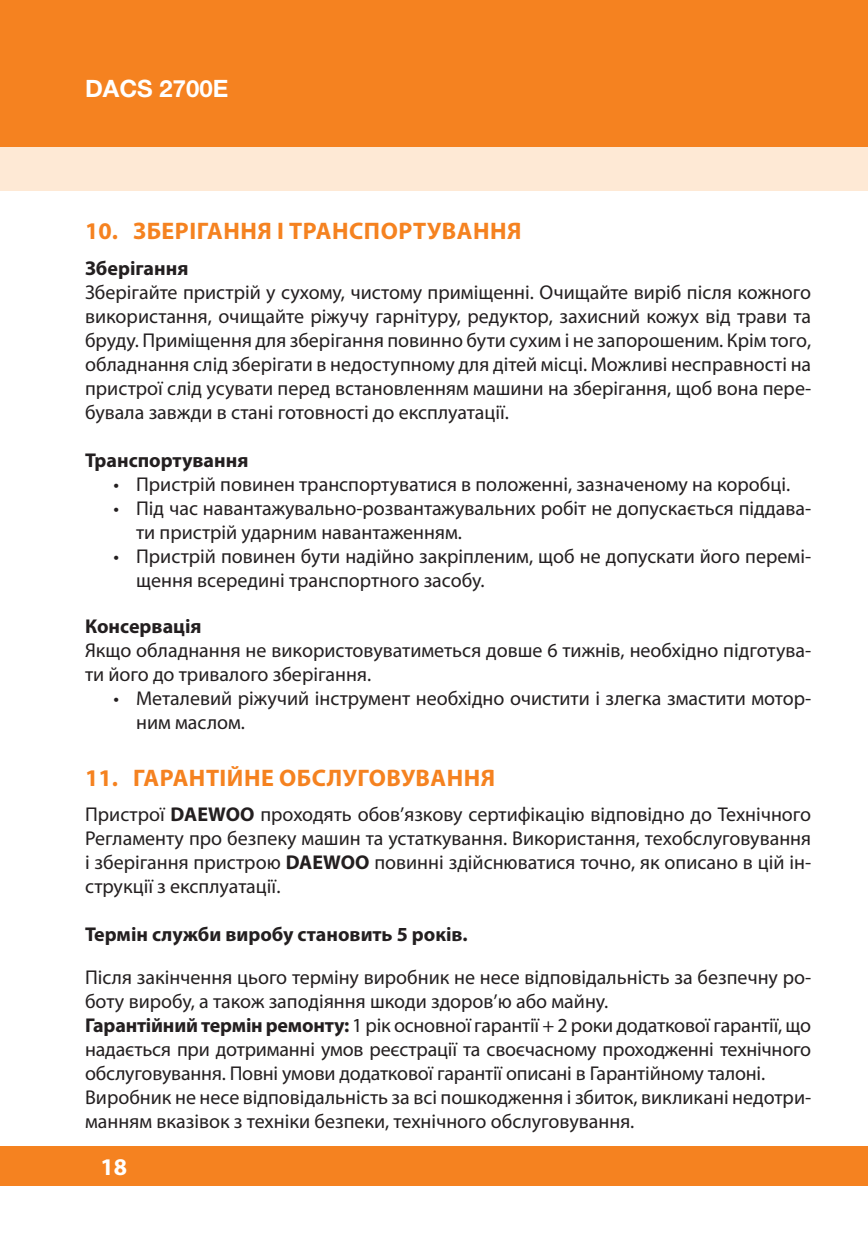
<style>
.page{position:relative;width:868px;height:1248px;background:#fff}
.page>*{position:absolute;margin:0;border:0;box-sizing:border-box;transform-origin:0 0}
.t1{font:700 24px "Myriad Pro";letter-spacing:.02em;color:#f58220}
.t2{font:700 24px "Helvetica Neue Cyr";color:#fff}
.t3{font:700 24px "Myriad Pro";color:#fff}
.t4{font:20px/24px "Myriad Pro";color:#231f20}
.t5{font:700 20px "Myriad Pro";color:#231f20}
.s1{font-weight:700}
</style>
<div class="page">
<div style="left:0;top:0;width:867px;height:147px;background:#f58220"></div>
<div style="left:0;top:1145px;width:867px;height:40px;background:#f58220"></div>
<div style="left:0;top:147px;width:867px;height:44px;background:#fee9d5"></div>
<hr style="left:867px;top:147px;width:1px;height:44px;background:#fee9d5">
<p class="t2" style="left:85px;top:75px;width:145px">DACS 2700Е</p>
<p class="t1" style="left:85px;top:215px;width:438px">10. ЗБЕРІГАННЯ І ТРАНСПОРТУВАННЯ</p>
<p class="t5" style="left:85px;top:255px;width:105px">Зберігання</p>
<p class="t4" style="left:85px;top:279px;width:727px;text-align:justify">Зберігайте пристрій у сухому, чистому приміщенні. Очищайте виріб після кожного використання, очищайте ріжучу гарнітуру, редуктор, захисний кожух від трави та бруду. Приміщення для зберігання повинно бути сухим і не запорошеним. Крім того, обладнання слід зберігати в недоступному для дітей місці. Можливі несправності на пристрої слід усувати перед встановленням машини на зберігання, щоб вона пере&shy;бувала завжди в стані готовності до експлуатації.</p>
<p class="t5" style="left:85px;top:447px;width:165px">Транспортування</p>
<p class="t4" style="left:113px;top:471px;width:678px">• Пристрій повинен транспортуватися в положенні, зазначеному на коробці.</p>
<p class="t4" style="left:136px;top:495px;width:676px;text-indent:-23px">• Під час навантажувально-розвантажувальних робіт не допускається піддава&shy;ти пристрій ударним навантаженням.</p>
<p class="t4" style="left:136px;top:543px;width:676px;text-indent:-23px">• Пристрій повинен бути надійно закріпленим, щоб не допускати його перемі&shy;щення всередині транспортного засобу.</p>
<p class="t5" style="left:85px;top:613px;width:118px">Консервація</p>
<p class="t4" style="left:85px;top:637px;width:727px">Якщо обладнання не використовуватиметься довше 6 тижнів, необхідно підготува&shy;ти його до тривалого зберігання.</p>
<p class="t4" style="left:136px;top:685px;width:676px;text-indent:-23px">• Металевий ріжучий інструмент необхідно очистити і злегка змастити мотор&shy;ним маслом.</p>
<p class="t1" style="left:85px;top:762px;width:411px">11. ГАРАНТІЙНЕ ОБСЛУГОВУВАННЯ</p>
<p class="t4" style="left:85px;top:802px;width:727px;text-align:justify">Пристрої <span class="s1">DAEWOO</span> проходять обов’язкову сертифікацію відповідно до Технічного Регламенту про безпеку машин та устаткування. Використання, техобслуговування і зберігання пристрою <span class="s1">DAEWOO</span> повинні здійснюватися точно, як описано в цій ін&shy;струкції з експлуатації.</p>
<p class="t5" style="left:85px;top:921px;width:384px">Термін служби виробу становить 5 років.</p>
<p class="t4" style="left:85px;top:964px;width:727px">Після закінчення цього терміну виробник не несе відповідальність за безпечну ро&shy;боту виробу, а також заподіяння шкоди здоров’ю або майну.<br><span class="s1">Гарантійний термін ремонту:</span> 1 рік основної гарантії + 2 роки додаткової гарантії, що надається при дотриманні умов реєстрації та своєчасному проходженні технічного обслуговування. Повні умови додаткової гарантії описані в Гарантійному талоні.<br>Виробник не несе відповідальність за всі пошкодження і збиток, викликані недотри&shy;манням вказівок з техніки безпеки, технічного обслуговування.</p>
<p class="t3" style="left:100px;top:1150px;width:28px">18</p>
</div>
